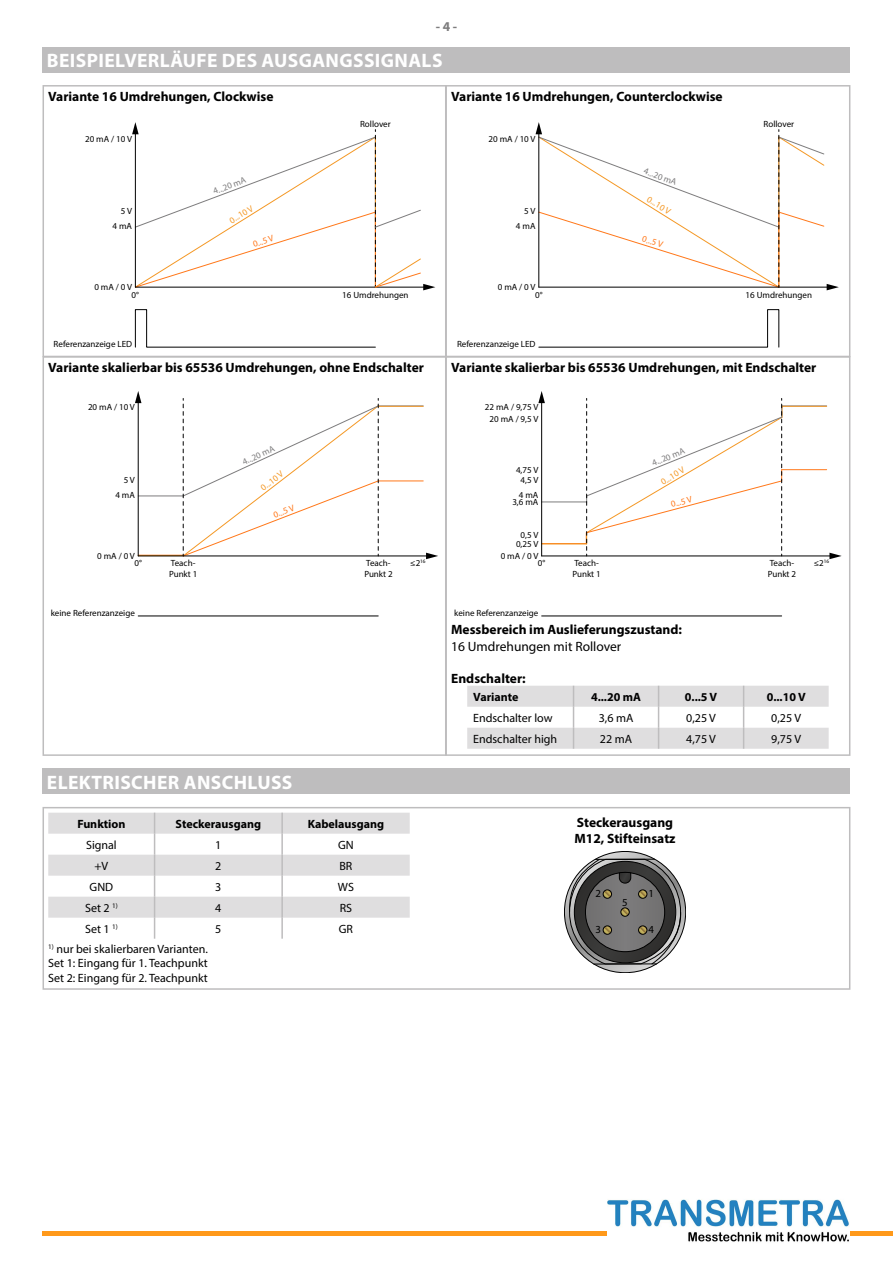
<style>
.page{position:relative;width:893px;height:1263px;background:#fff}
.page>*{position:absolute;margin:0;border:0;box-sizing:border-box;transform-origin:0 0}
.t1{font:700 19.5px "Myriad Pro";letter-spacing:.02em;color:#fff}
.t2{font:700 13.5px "Myriad Pro";color:#000}
.t3{font:13.5px "Myriad Pro";color:#000}
.t4{font:700 13.5px "Myriad Pro";color:#7d7c7d}
.t5{font:12px "Myriad Pro";color:#000}
.t6{font:700 12px "Myriad Pro";color:#000}
.t7{font:10.8px "Myriad Pro";color:#000}
.t8{font:9px/10.8px "Myriad Pro";color:#000}
.t9{font:9px "Myriad Pro";color:#7d7c7d}
.t10{font:9px "Myriad Pro";color:#f49825}
.t11{font:9px "Myriad Pro";color:#ff781a}
</style>
<div class="page">
<div style="left:43px;top:47px;width:807px;height:25px;background:#bebdbe"></div>
<svg style="left:135px;top:309px;width:241px;height:39px"></svg>
<svg style="left:132px;top:122px;width:303px;height:168px"></svg>
<div style="left:43px;top:85px;width:403px;height:272px;border:2px solid #bebdbe"></div>
<svg style="left:536px;top:122px;width:303px;height:168px"></svg>
<svg style="left:538px;top:309px;width:242px;height:39px"></svg>
<div style="left:445px;top:85px;width:405px;height:272px;border:2px solid #bebdbe"></div>
<hr style="left:138px;top:496px;width:45px;height:1px;background:#7d7c7d">
<hr style="left:378px;top:406px;width:45px;height:1px;background:#f49825">
<hr style="left:138px;top:555px;width:45px;height:1px;background:#f49825">
<hr style="left:138px;top:401px;width:1px;height:155px;background:#000">
<svg style="left:135px;top:391px;width:6px;height:12px"></svg>
<hr style="left:138px;top:556px;width:290px;height:1px;background:#000">
<svg style="left:426px;top:553px;width:12px;height:6px"></svg>
<hr style="left:138px;top:616px;width:240px;height:1px;background:#000">
<hr style="left:378px;top:481px;width:45px;height:1px;background:#ff781a">
<svg style="left:182px;top:398px;width:197px;height:159px"></svg>
<div style="left:43px;top:356px;width:403px;height:400px;border:2px solid #bebdbe"></div>
<hr style="left:542px;top:502px;width:45px;height:1px;background:#7d7c7d">
<hr style="left:542px;top:543px;width:45px;height:1px;background:#ff781a">
<hr style="left:782px;top:406px;width:45px;height:1px;background:#f49825">
<hr style="left:542px;top:544px;width:45px;height:1px;background:#f49825">
<hr style="left:541px;top:401px;width:1px;height:155px;background:#000">
<svg style="left:538px;top:391px;width:7px;height:12px"></svg>
<hr style="left:542px;top:556px;width:290px;height:1px;background:#000">
<svg style="left:829px;top:553px;width:13px;height:6px"></svg>
<hr style="left:542px;top:616px;width:240px;height:1px;background:#000">
<hr style="left:782px;top:469px;width:45px;height:1px;background:#ff781a">
<svg style="left:586px;top:398px;width:197px;height:158px"></svg>
<svg style="left:467px;top:686px;width:362px;height:63px"></svg>
<div style="left:445px;top:356px;width:405px;height:400px;border:2px solid #bebdbe"></div>
<div style="left:43px;top:769px;width:807px;height:25px;background:#bebdbe"></div>
<svg style="left:48px;top:813px;width:362px;height:126px"></svg>
<hr style="left:281px;top:918px;width:2px;height:21px;background:#bebdbe">
<div style="left:43px;top:807px;width:807px;height:183px;border:2px solid #bebdbe"></div>
<svg style="left:564px;top:851px;width:122px;height:122px"></svg>
<svg style="left:569px;top:858px;width:113px;height:107px;background:#72716f"></svg>
<div style="left:638px;top:925px;width:9px;height:9px;border:1px solid #000;border-radius:50%"></div>
<hr style="left:43px;top:1231px;width:850px;height:4px;background:#ff991a">
<img style="left:607px;top:1199px;width:243px;height:43px">
<p class="t4" style="left:436px;top:18px;width:23px">- 4 -</p>
<p class="t1" style="left:47px;top:48px;width:397px">BEISPIELVERLÄUFE DES AUSGANGSSIGNALS</p>
<p class="t2" style="left:48px;top:88px;width:227px">Variante 16 Umdrehungen, Clockwise</p>
<p class="t8" style="left:360px;top:119px;width:32px">Rollover</p>
<p class="t2" style="left:451px;top:88px;width:273px">Variante 16 Umdrehungen, Counterclockwise</p>
<p class="t8" style="left:85px;top:133px;width:48px">20 mA / 10 V</p>
<p class="t8" style="left:489px;top:133px;width:48px">20 mA / 10 V</p>
<p class="t8" style="left:121px;top:205px;width:13px">5 V</p>
<p class="t8" style="left:113px;top:220px;width:21px">4 mA</p>
<p class="t9" style="left:212px;top:187px;width:36px;rotate:-21deg">4...20 mA</p>
<p class="t10" style="left:227px;top:216px;width:28px;rotate:-32deg">0...10 V</p>
<p class="t11" style="left:251px;top:239px;width:23px;rotate:-18deg">0...5 V</p>
<p class="t8" style="left:524px;top:205px;width:13px">5 V</p>
<p class="t8" style="left:516px;top:220px;width:21px">4 mA</p>
<p class="t9" style="left:646px;top:165px;width:36px;rotate:20deg">4...20 mA</p>
<p class="t10" style="left:650px;top:194px;width:28px;rotate:31deg">0...10 V</p>
<p class="t11" style="left:644px;top:233px;width:23px;rotate:17deg">0...5 V</p>
<p class="t8" style="left:94px;top:281px;width:39px">0 mA / 0 V</p>
<p class="t8" style="left:132px;top:289px;width:9px">0°</p>
<p class="t8" style="left:342px;top:289px;width:68px">16 Umdrehungen</p>
<p class="t8" style="left:498px;top:281px;width:39px">0 mA / 0 V</p>
<p class="t8" style="left:535px;top:289px;width:9px">0°</p>
<p class="t8" style="left:54px;top:339px;width:80px">Referenzanzeige LED</p>
<p class="t8" style="left:457px;top:339px;width:80px">Referenzanzeige LED</p>
<p class="t8" style="left:763px;top:119px;width:32px">Rollover</p>
<p class="t8" style="left:746px;top:289px;width:68px">16 Umdrehungen</p>
<p class="t2" style="left:48px;top:359px;width:377px">Variante skalierbar bis 65536 Umdrehungen, ohne Endschalter</p>
<p class="t2" style="left:451px;top:359px;width:367px">Variante skalierbar bis 65536 Umdrehungen, mit Endschalter</p>
<p class="t8" style="left:88px;top:402px;width:48px">20 mA / 10 V</p>
<p class="t8" style="left:485px;top:402px;width:55px">22 mA / 9,75 V</p>
<p class="t8" style="left:490px;top:413px;width:50px">20 mA / 9,5 V</p>
<p class="t8" style="left:124px;top:474px;width:13px">5 V</p>
<p class="t8" style="left:115px;top:489px;width:21px">4 mA</p>
<p class="t9" style="left:241px;top:457px;width:36px;rotate:-24deg">4...20 mA</p>
<p class="t10" style="left:258px;top:484px;width:28px;rotate:-38deg">0...10 V</p>
<p class="t11" style="left:272px;top:510px;width:23px;rotate:-21deg">0...5 V</p>
<p class="t8" style="left:516px;top:465px;width:24px">4,75 V</p>
<p class="t8" style="left:521px;top:474px;width:19px">4,5 V</p>
<p class="t8" style="left:519px;top:489px;width:21px">4 mA</p>
<p class="t8" style="left:512px;top:497px;width:28px">3,6 mA</p>
<p class="t8" style="left:516px;top:538px;width:24px">0,25 V</p>
<p class="t8" style="left:521px;top:530px;width:19px">0,5 V</p>
<p class="t9" style="left:650px;top:458px;width:36px;rotate:-22deg">4...20 mA</p>
<p class="t10" style="left:659px;top:478px;width:28px;rotate:-31deg">0...10 V</p>
<p class="t11" style="left:670px;top:499px;width:23px;rotate:-15deg">0...5 V</p>
<p class="t8" style="left:97px;top:550px;width:39px">0 mA / 0 V</p>
<p class="t8" style="left:134px;top:558px;width:9px">0°</p>
<p class="t8" style="left:169px;top:558px;width:30px">Teach-<br>Punkt 1</p>
<p class="t8" style="left:364px;top:558px;width:30px">Teach-<br>Punkt 2</p>
<p class="t8" style="left:410px;top:558px;width:17px">≤2<sup>16</sup></p>
<p class="t8" style="left:501px;top:550px;width:39px">0 mA / 0 V</p>
<p class="t8" style="left:538px;top:558px;width:9px">0°</p>
<p class="t8" style="left:572px;top:558px;width:30px">Teach-<br>Punkt 1</p>
<p class="t8" style="left:768px;top:558px;width:30px">Teach-<br>Punkt 2</p>
<p class="t8" style="left:814px;top:558px;width:17px">≤2<sup>16</sup></p>
<p class="t8" style="left:51px;top:607px;width:86px">keine Referenzanzeige</p>
<p class="t8" style="left:454px;top:607px;width:86px">keine Referenzanzeige</p>
<p class="t2" style="left:451px;top:621px;width:232px">Messbereich im Auslieferungszustand:</p>
<p class="t3" style="left:451px;top:638px;width:172px">16 Umdrehungen mit Rollover</p>
<p class="t2" style="left:451px;top:670px;width:76px">Endschalter:</p>
<p class="t6" style="left:473px;top:689px;width:47px">Variante</p>
<p class="t6" style="left:591px;top:689px;width:51px">4...20 mA</p>
<p class="t6" style="left:685px;top:689px;width:34px">0...5 V</p>
<p class="t6" style="left:767px;top:689px;width:40px">0...10 V</p>
<p class="t5" style="left:473px;top:710px;width:81px">Endschalter low</p>
<p class="t5" style="left:599px;top:710px;width:36px">3,6 mA</p>
<p class="t5" style="left:686px;top:710px;width:31px">0,25 V</p>
<p class="t5" style="left:771px;top:710px;width:31px">0,25 V</p>
<p class="t5" style="left:473px;top:731px;width:85px">Endschalter high</p>
<p class="t5" style="left:600px;top:731px;width:34px">22 mA</p>
<p class="t5" style="left:686px;top:731px;width:31px">4,75 V</p>
<p class="t5" style="left:771px;top:731px;width:31px">9,75 V</p>
<p class="t1" style="left:47px;top:769px;width:247px">ELEKTRISCHER ANSCHLUSS</p>
<p class="t6" style="left:77px;top:816px;width:50px">Funktion</p>
<p class="t6" style="left:176px;top:816px;width:87px">Steckerausgang</p>
<p class="t6" style="left:308px;top:816px;width:78px">Kabelausgang</p>
<p class="t5" style="left:86px;top:837px;width:32px">Signal</p>
<p class="t5" style="left:215px;top:837px;width:8px">1</p>
<p class="t5" style="left:338px;top:837px;width:17px">GN</p>
<p class="t5" style="left:94px;top:858px;width:15px">+V</p>
<p class="t5" style="left:215px;top:858px;width:8px">2</p>
<p class="t5" style="left:339px;top:858px;width:14px">BR</p>
<p class="t5" style="left:90px;top:879px;width:25px">GND</p>
<p class="t5" style="left:215px;top:879px;width:8px">3</p>
<p class="t5" style="left:338px;top:879px;width:18px">WS</p>
<p class="t5" style="left:85px;top:900px;width:34px">Set 2 <sup>1)</sup></p>
<p class="t5" style="left:215px;top:900px;width:8px">4</p>
<p class="t5" style="left:340px;top:900px;width:14px">RS</p>
<p class="t5" style="left:85px;top:921px;width:34px">Set 1 <sup>1)</sup></p>
<p class="t5" style="left:215px;top:921px;width:8px">5</p>
<p class="t5" style="left:339px;top:921px;width:16px">GR</p>
<p class="t5" style="left:48px;top:942px;width:161px"><sup>1)</sup> nur bei skalierbaren Varianten.</p>
<p class="t5" style="left:48px;top:956px;width:161px">Set 1: Eingang für 1. Teachpunkt</p>
<p class="t5" style="left:48px;top:970px;width:161px">Set 2: Eingang für 2. Teachpunkt</p>
<p class="t2" style="left:577px;top:814px;width:98px">Steckerausgang</p>
<p class="t2" style="left:574px;top:830px;width:103px">M12, Stifteinsatz</p>
<p class="t7" style="left:596px;top:887px;width:7px">2</p>
<p class="t7" style="left:595px;top:923px;width:7px">3</p>
<p class="t7" style="left:648px;top:923px;width:7px">4</p>
<p class="t7" style="left:648px;top:887px;width:7px">1</p>
<p class="t7" style="left:622px;top:895px;width:7px">5</p>
</div>
